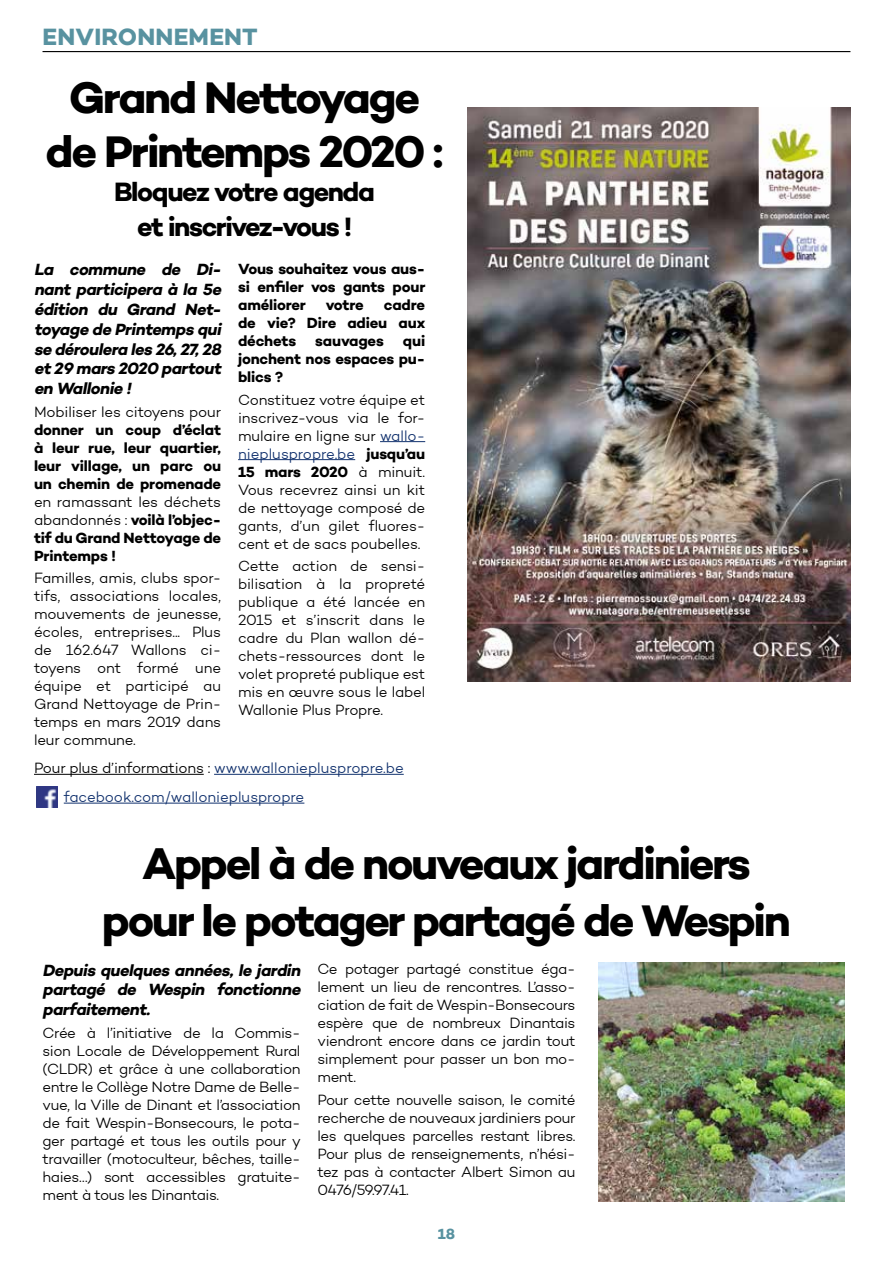
<style>
.page{position:relative;width:893px;height:1263px;background:#fff}
.page>*{position:absolute;margin:0;border:0;box-sizing:border-box;transform-origin:0 0}
.t1{font:700 45px/54px "Campton";letter-spacing:-.055em;color:#000;text-align:center}
.t2{font:700 27px/34.5px "Campton";letter-spacing:-.055em;color:#000;text-align:center}
.t3{font:700 24px "Campton";letter-spacing:.01em;color:#5892a0}
.t4{font:italic 700 16.5px/19.8px "Campton";color:#000;text-align:justify}
.t5{font:300 15px/18px "Campton";letter-spacing:-.025em;color:#000;text-align:justify}
.t6{font:700 15px/18px "Campton";letter-spacing:-.015em;color:#000;text-align:justify}
.t7{font:300 15px/28.8px "Campton";letter-spacing:-.01em;color:#12326e}
.t8{font:700 15px "Campton";color:#5892a0}
.s1{font-weight:300}
.s2{color:#12326e}
.s3{font-weight:700}
.s4{color:#000}
</style>
<div class="page">
<hr style="left:43px;top:51px;width:807px;height:1px;background:#000">
<hr style="left:380px;top:441px;width:45px;height:1px;background:#12326e">
<hr style="left:238px;top:459px;width:117px;height:1px;background:#12326e">
<img style="left:598px;top:962px;width:247px;height:239px">
<img style="left:468px;top:108px;width:382px;height:574px">
<hr style="left:34px;top:774px;width:170px;height:1px;background:#000">
<hr style="left:214px;top:774px;width:190px;height:1px;background:#12326e">
<hr style="left:64px;top:803px;width:240px;height:1px;background:#12326e">
<img style="left:36px;top:786px;width:21px;height:21px">
<h3 class="t3" style="left:43px;top:21px;width:217px">ENVIRONNEMENT</h3>
<h1 class="t1" style="left:46px;top:70px;width:399px">Grand Nettoyage de Printemps 2020 :</h1>
<h2 class="t2" style="left:114px;top:174px;width:262px">Bloquez votre agenda et inscrivez-vous !</h2>
<p class="t4" style="left:34px;top:260px;width:192px">La commune de Di&shy;nant participera à la 5e édition du Grand Net&shy;toyage de Printemps qui se déroulera les 26,27,28 et29 mars 2020 partout en Wallonie !</p>
<p class="t5" style="left:34px;top:402px;width:189px">Mobiliser les citoyens pour</p>
<p class="t6" style="left:34px;top:420px;width:189px">donner un coup d’éclat à leur rue, leur quartier, leur village, un parc ou un chemin de promenade</p>
<p class="t6" style="left:34px;top:492px;width:189px"><span class="s1">en ramassant les déchets abandonnés :</span> voilà l’objec&shy;tif du Grand Nettoyage de Printemps !</p>
<p class="t5" style="left:34px;top:568px;width:189px">Familles, amis, clubs spor&shy;tifs, associations locales, mouvements de jeunesse, écoles, entreprises... Plus de 162.647 Wallons ci&shy;toyens ont formé une équipe et participé au Grand Nettoyage de Prin&shy;temps en mars 2019 dans leur commune.</p>
<p class="t6" style="left:238px;top:260px;width:189px">Vous souhaitez vous aus&shy;si enfiler vos gants pour améliorer</p>
<p class="t6" style="left:238px;top:296px;width:189px;text-indent:146px">cadre de vie? Dire adieu aux déchets</p>
<p class="t6" style="left:326px;top:296px;width:40px">votre</p>
<p class="t6" style="left:238px;top:332px;width:189px;text-indent:165px">qui jonchent nos espaces pu&shy;blics ?</p>
<p class="t5" style="left:238px;top:390px;width:189px">Constituez votre équipe et inscrivez-vous via le for&shy;mulaire en ligne sur <span class="s2">wallo&shy;niepluspropre.be</span> <span class="s3">jusqu’au 15 mars 2020</span> à minuit.<br>Vous recevrez ainsi un kit de nettoyage composé de gants, d’un gilet fluores&shy;cent et de sacs poubelles.</p>
<p class="t5" style="left:238px;top:556px;width:189px">Cette action de sensi&shy;bilisation à la propreté publique a été lancée en 2015 et s’inscrit dans le cadre du Plan wallon dé&shy;chets-ressources dont le volet propreté publique est mis en œuvre sous le label Wallonie Plus Propre.</p>
<p class="t6" style="left:315px;top:332px;width:70px">sauvages</p>
<p class="t7" style="left:64px;top:753px;width:341px;text-indent:-30px"><span class="s4">Pour plus d’informations :</span> www.walloniepluspropre.be facebook.com/walloniepluspropre</p>
<h1 class="t1" style="left:102px;top:835px;width:691px;line-height:56.1px">Appel à de nouveaux jardiniers pour le potager partagé de Wespin</h1>
<p class="t4" style="left:43px;top:960px;width:263px">Depuis quelques années, le jardin partagé de Wespin fonctionne parfaitement.</p>
<p class="t5" style="left:43px;top:1023px;width:260px">Crée à l’initiative de la Commis&shy;sion Locale de Développement Rural (CLDR) et grâce à une collaboration entre le Collège Notre Dame de Belle&shy;vue, la Ville de Dinant et l’association de fait Wespin-Bonsecours, le pota&shy;ger partagé et tous les outils pour y travailler (motoculteur, bêches, taille&shy;haies…) sont accessibles gratuite&shy;ment à tous les Dinantais.</p>
<p class="t5" style="left:317px;top:960px;width:260px">Ce potager partagé constitue éga&shy;lement un lieu de rencontres. L’asso&shy;ciation de fait de Wespin-Bonsecours espère que de nombreux Dinantais viendront encore dans ce jardin tout simplement pour passer un bon mo&shy;ment.</p>
<p class="t5" style="left:317px;top:1090px;width:260px">Pour cette nouvelle saison, le comité recherche de nouveaux jardiniers pour les quelques parcelles restant libres.<br>Pour plus de renseignements, n’hési&shy;tez pas à contacter Albert Simon au 0476/59.97.41.</p>
<p class="t8" style="left:438px;top:1224px;width:19px">18</p>
</div>
